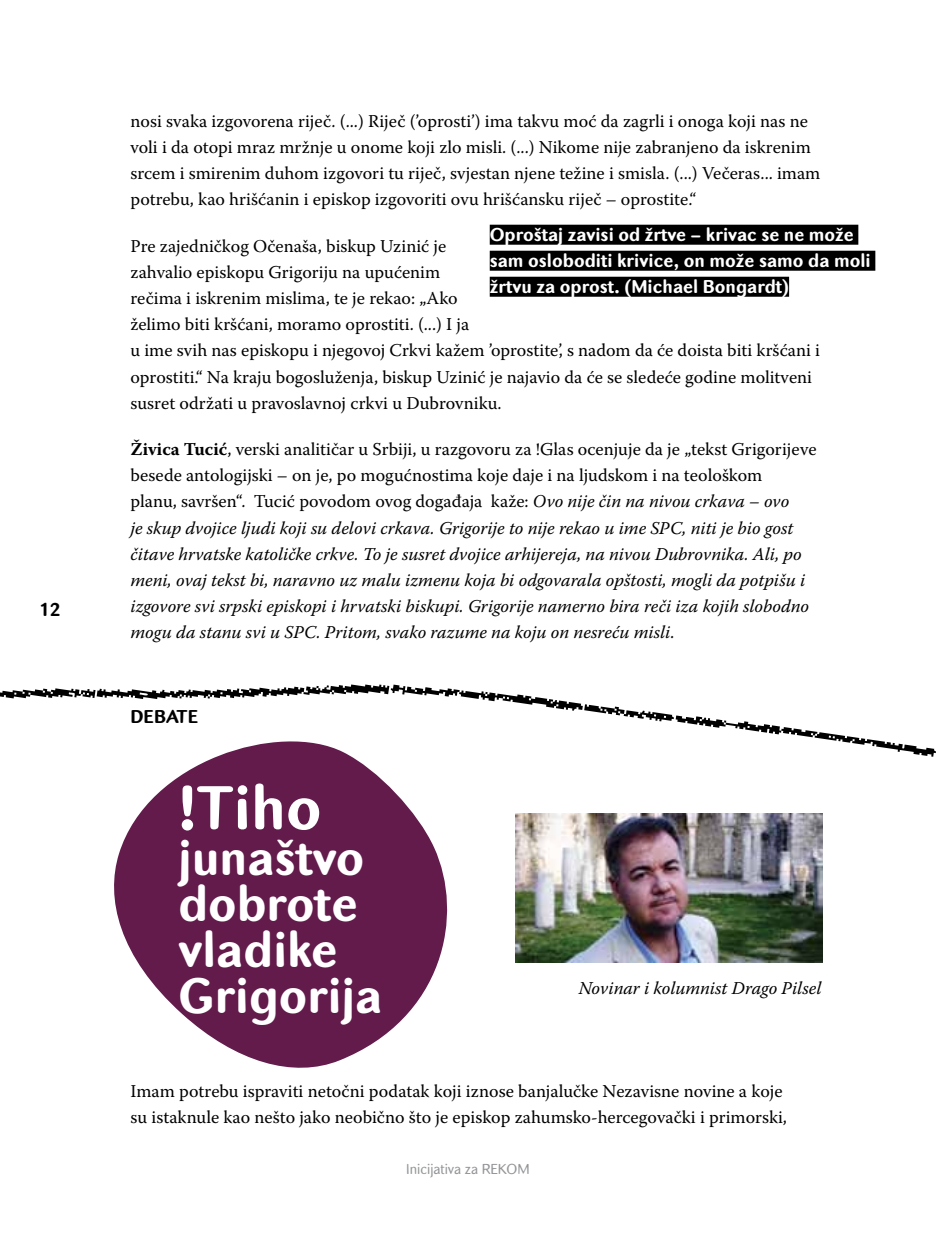
<style>
.page{position:relative;width:936px;height:1248px;background:#fff}
.page>*{position:absolute;margin:0;border:0;box-sizing:border-box;transform-origin:0 0}
.t1{font:700 60px "Batke";color:#fff}
.t2{font:700 48px/46px "Batke";color:#fff}
.t3{font:18px/26.2px "Warnock Pro";color:#000}
.t4{font:italic 18px/26.2px "Warnock Pro";color:#000}
.t5{font:700 18px/26px "Batke";color:#fff}
.t6{font:700 18px "Batke";color:#000}
.t7{font:14px "Batke";color:#939598}
.s1{font-weight:700;font-style:normal}
.s2{font-style:normal}
</style>
<div class="page">
<div style="left:489px;top:225px;width:369px;height:20px;background:#000"></div>
<div style="left:489px;top:251px;width:386px;height:20px;background:#000"></div>
<div style="left:489px;top:277px;width:300px;height:20px;background:#000"></div>
<svg style="left:114px;top:756px;width:334px;height:312px;fill:#621b4b"></svg>
<img style="left:515px;top:813px;width:307px;height:149px">
<svg style="left:0;top:684px;width:935px;height:72px"></svg>
<p class="t6" style="left:39px;top:598px;width:23px">12</p>
<p class="t3" style="left:130px;top:107px;width:691px">nosi svaka izgovorena riječ. (...) Riječ (’oprosti’) ima takvu moć da zagrli i onoga koji nas ne voli i da otopi mraz mržnje u onome koji zlo misli. (...) Nikome nije zabranjeno da iskrenim srcem i smirenim duhom izgovori tu riječ, svjestan njene težine i smisla. (...) Večeras... imam potrebu, kao hrišćanin i episkop izgovoriti ovu hrišćansku riječ – oprostite.“</p>
<p class="t3" style="left:130px;top:232px;width:691px">Pre zajedničkog Očenaša, biskup Uzinić je<br>zahvalio episkopu Grigoriju na upućenim<br>rečima i iskrenim mislima, te je rekao: „Ako<br>želimo biti kršćani, moramo oprostiti. (...) I ja<br>u ime svih nas episkopu i njegovoj Crkvi kažem ’oprostite’, s nadom da će doista biti kršćani i oprostiti.“ Na kraju bogosluženja, biskup Uzinić je najavio da će se sledeće godine molitveni susret održati u pravoslavnoj crkvi u Dubrovniku.</p>
<p class="t4" style="left:130px;top:435px;width:687px"><span class="s1">Živica Tucić</span><span class="s2">, verski analitičar u Srbiji, u razgovoru za !Glas ocenjuje da je „tekst Grigorijeve besede antologijski – on je, po mogućnostima koje daje i na ljudskom i na teološkom<br>planu, savršen“. Tucić povodom ovog događaja kaže:</span> Ovo nije čin na nivou crkava – ovo<br>je skup dvojice ljudi koji su delovi crkava. Grigorije to nije rekao u ime SPC, niti je bio gost čitave hrvatske katoličke crkve. To je susret dvojice arhijereja, na nivou Dubrovnika. Ali, po meni, ovaj tekst bi, naravno uz malu izmenu koja bi odgovarala opštosti, mogli da potpišu i izgovore svi srpski episkopi i hrvatski biskupi. Grigorije namerno bira reči iza kojih slobodno mogu da stanu svi u SPC. Pritom, svako razume na koju on nesreću misli<span class="s2">.</span></p>
<p class="t5" style="left:489px;top:221px;width:382px">Oproštaj zavisi od žrtve – krivac se ne može sam osloboditi krivice, on može samo da moli žrtvu za oprost. (Michael Bongardt)</p>
<p class="t6" style="left:130px;top:704px;width:69px">DEBATE</p>
<h1 class="t1" style="left:178px;top:768px;width:145px">!Tiho</h1>
<h2 class="t2" style="left:178px;top:834px;width:205px">junaštvo dobrote vladike<br>Grigorija</h2>
<p class="t4" style="left:578px;top:974px;width:244px">Novinar i kolumnist Drago Pilsel</p>
<p class="t3" style="left:130px;top:1077px;width:658px">Imam potrebu ispraviti netočni podatak koji iznose banjalučke Nezavisne novine a koje su istaknule kao nešto jako neobično što je episkop zahumsko-hercegovački i primorski,</p>
<p class="t7" style="left:406px;top:1160px;width:125px">Inicijativa za REKOM</p>
</div>
